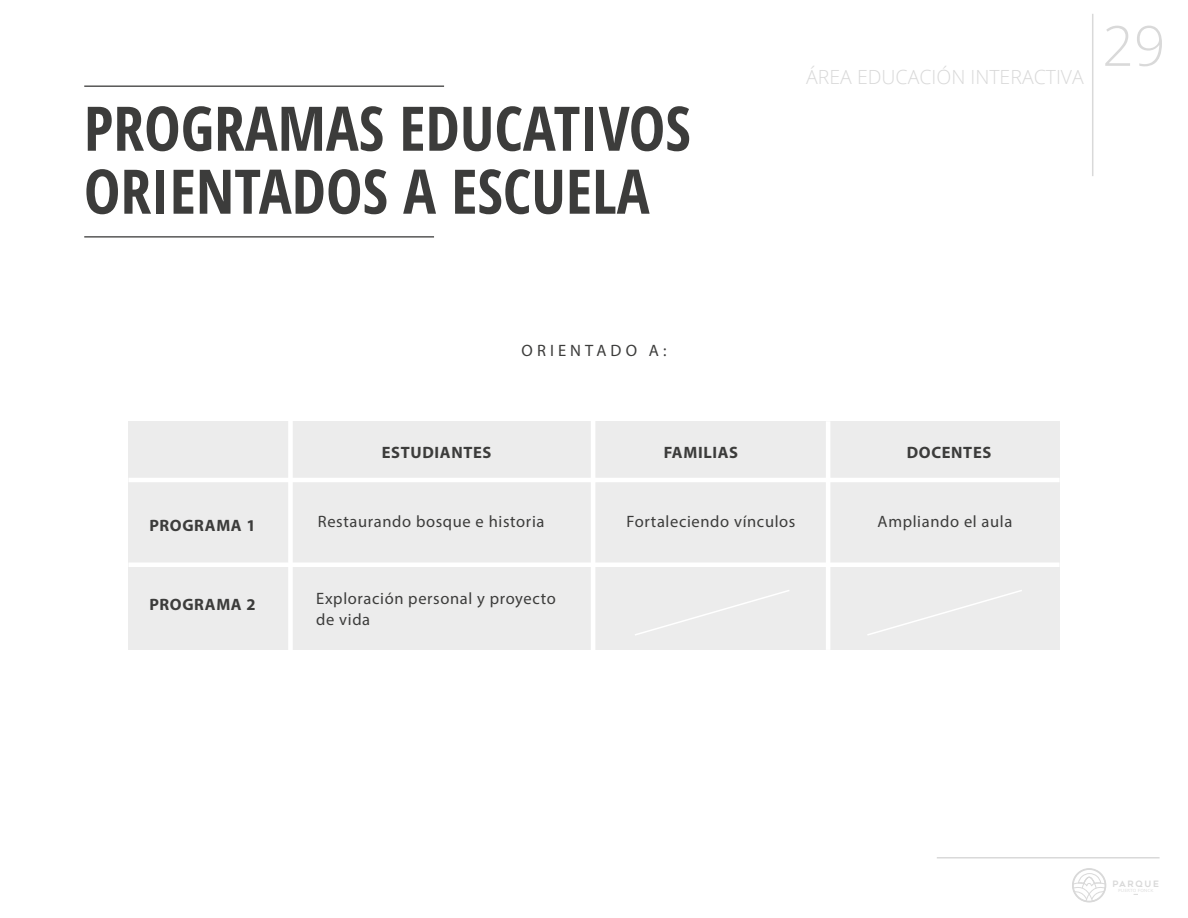
<style>
.page{position:relative;width:1188px;height:918px;background:#fff}
.page>*{position:absolute;margin:0;border:0;box-sizing:border-box;transform-origin:0 0}
.t1{font:700 condensed 61.5px/63px "Open Sans";color:#3c3c3b}
.t2{font:300 55.5px "Open Sans";color:#d9d9d9}
.t3{font:300 19.5px "Open Sans";color:#d9d9d9}
.t4{font:16.5px/21px "Myriad Pro";letter-spacing:.04em;color:#3c3c3b}
.t5{font:700 16.5px "Myriad Pro";letter-spacing:.04em;color:#3c3c3b}
.t6{font:16.5px "Myriad Pro";letter-spacing:.25em;color:#3c3c3b}
.t7{font:8.7px "Geometos Rounded";letter-spacing:.2em;color:#d9d9d9}
</style>
<div class="page">
<svg style="left:1072px;top:868px;width:34px;height:35px"></svg>
<hr style="left:937px;top:857px;width:223px;height:2px;background:#d9d9d9">
<hr style="left:84px;top:236px;width:350px;height:2px;background:#3c3c3b">
<hr style="left:84px;top:86px;width:360px;height:1px;background:#3c3c3b">
<div style="left:128px;top:421px;width:932px;height:229px;background:#ececec"></div>
<div style="left:288px;top:415px;width:5px;height:238px;background:#fff"></div>
<hr style="left:591px;top:415px;width:4px;height:238px;background:#fff">
<hr style="left:826px;top:421px;width:4px;height:229px;background:#fff">
<hr style="left:128px;top:478px;width:932px;height:4px;background:#fff">
<hr style="left:128px;top:563px;width:932px;height:4px;background:#fff">
<svg style="left:635px;top:590px;width:154px;height:45px"></svg>
<svg style="left:867px;top:590px;width:155px;height:45px"></svg>
<hr style="left:1092px;top:14px;width:1px;height:162px;background:#d9d9d9">
<h1 class="t1" style="left:84px;top:95px;width:608px">PROGRAMAS EDUCATIVOS<br>ORIENTADOS A ESCUELA</h1>
<p class="t3" style="left:806px;top:63px;width:279px">ÁREA EDUCACIÓN INTERACTIVA</p>
<h2 class="t2" style="left:1102px;top:7px;width:65px">29</h2>
<p class="t5" style="left:149px;top:515px;width:108px">PROGRAMA 1</p>
<p class="t5" style="left:149px;top:594px;width:108px">PROGRAMA 2</p>
<p class="t6" style="left:522px;top:341px;width:146px">ORIENTADO A:</p>
<p class="t5" style="left:382px;top:442px;width:111px">ESTUDIANTES</p>
<p class="t5" style="left:664px;top:442px;width:76px">FAMILIAS</p>
<p class="t5" style="left:907px;top:442px;width:86px">DOCENTES</p>
<p class="t4" style="left:318px;top:511px;width:228px">Restaurando bosque e historia</p>
<p class="t4" style="left:627px;top:511px;width:170px">Fortaleciendo vínculos</p>
<p class="t4" style="left:878px;top:511px;width:136px">Ampliando el aula</p>
<p class="t4" style="left:316px;top:588px;width:241px">Exploración personal y proyecto de vida</p>
<p class="t7" style="left:1113px;top:880px;width:48px">PARQUE</p>
</div>
